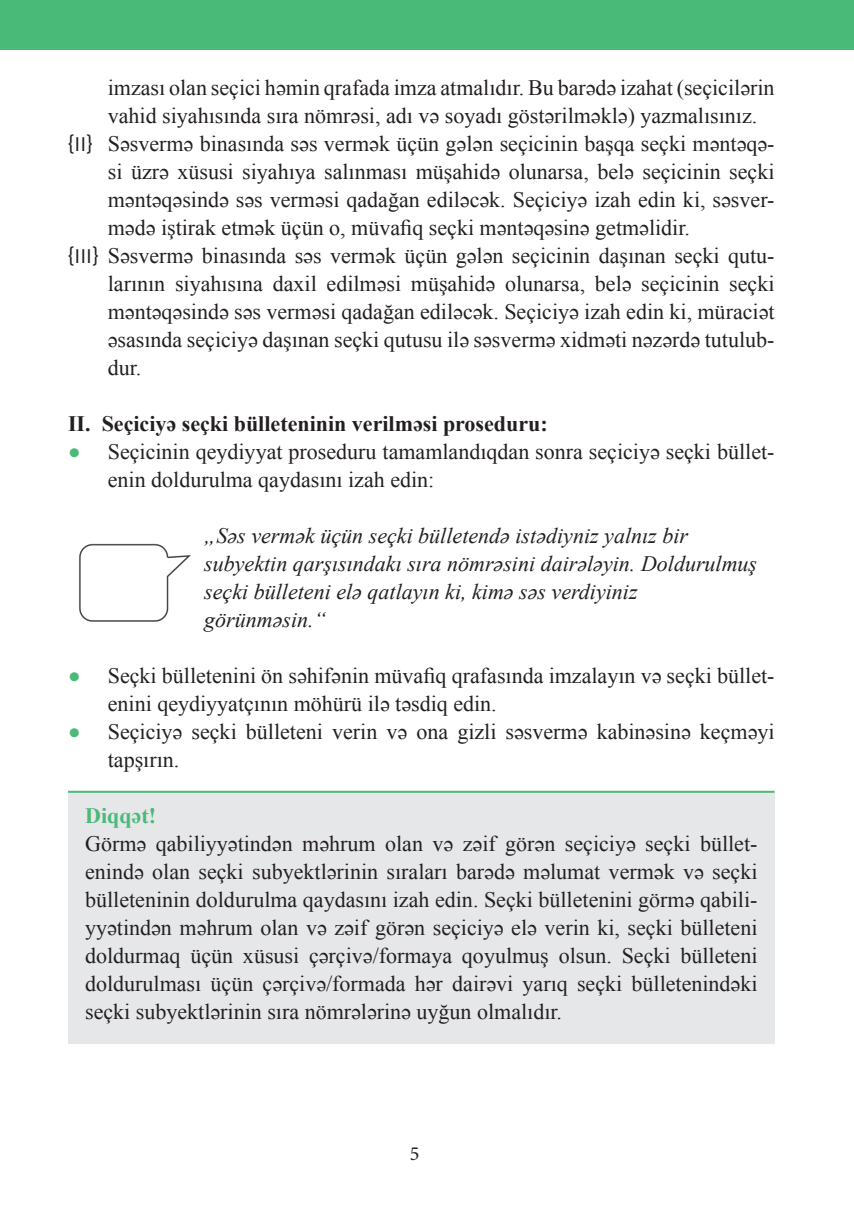
<style>
.page{position:relative;width:854px;height:1214px;background:#fff}
.page>*{position:absolute;margin:0;border:0;box-sizing:border-box;transform-origin:0 0}
.t1{font:22px/28px "Times New Roman";color:#231f20;text-align:justify}
.t2{font:italic 22px/28px "Times New Roman";color:#231f20}
.t3{font:700 22px "Times New Roman";color:#231f20}
.t4{font:700 22px "Times New Roman";color:#49ba78}
.t5{font:20px "Minion Pro";color:#231f20}
.s1{font-family:"Fira GO";font-size:20px}
.s2{font-family:"Fira GO";font-size:20px;color:#49ba78}
</style>
<div class="page">
<div style="left:68px;top:792px;width:706px;height:251px;background:#e6e7e9"></div>
<div style="left:0;top:0;width:853px;height:49px;background:#49ba78"></div>
<img style="left:79px;top:543px;width:112px;height:79px">
<hr style="left:68px;top:790px;width:706px;height:2px;background:#49ba78">
<p class="t1" style="left:108px;top:73px;width:668px">imzası olan seçici həmin qrafada imza atmalıdır. Bu barədə izahat (seçicilərin</p>
<p class="t1" style="left:108px;top:101px;width:650px">vahid siyahısında sıra nömrəsi, adı və soyadı göstərilməklə) yazmalısınız.</p>
<p class="t1" style="left:68px;top:129px;width:707px"><span class="s1">{II}</span> Səsvermə binasında səs vermək üçün gələn seçicinin başqa seçki məntəqə-</p>
<p class="t1" style="left:108px;top:157px;width:668px">si üzrə xüsusi siyahıya salınması müşahidə olunarsa, belə seçicinin seçki</p>
<p class="t1" style="left:108px;top:185px;width:668px">məntəqəsində səs verməsi qadağan ediləcək. Seçiciyə izah edin ki, səsver-</p>
<p class="t1" style="left:108px;top:213px;width:583px">mədə iştirak etmək üçün o, müvafiq seçki məntəqəsinə getməlidir.</p>
<p class="t1" style="left:68px;top:241px;width:707px"><span class="s1">{III}</span> Səsvermə binasında səs vermək üçün gələn seçicinin daşınan seçki qutu-</p>
<p class="t1" style="left:108px;top:269px;width:668px">larının siyahısına daxil edilməsi müşahidə olunarsa, belə seçicinin seçki</p>
<p class="t1" style="left:108px;top:297px;width:668px">məntəqəsində səs verməsi qadağan ediləcək. Seçiciyə izah edin ki, müraciət</p>
<p class="t1" style="left:108px;top:325px;width:668px">əsasında seçiciyə daşınan seçki qutusu ilə səsvermə xidməti nəzərdə tutulub-</p>
<p class="t1" style="left:108px;top:353px;width:35px">dur.</p>
<p class="t3" style="left:68px;top:408px;width:481px">II. Seçiciyə seçki bülleteninin verilməsi proseduru:</p>
<p class="t1" style="left:68px;top:437px;width:707px"><span class="s2">⦁</span> Seçicinin qeydiyyat proseduru tamamlandıqdan sonra seçiciyə seçki büllet-</p>
<p class="t1" style="left:108px;top:465px;width:328px">enin doldurulma qaydasını izah edin:</p>
<p class="t2" style="left:204px;top:521px;width:554px">„Səs vermək üçün seçki bülletendə istədiyniz yalnız bir subyektin qarşısındakı sıra nömrəsini dairələyin. Doldurulmuş seçki bülleteni elə qatlayın ki, kimə səs verdiyiniz görünməsin.“</p>
<p class="t1" style="left:68px;top:661px;width:707px"><span class="s2">⦁</span> Seçki bülletenini ön səhifənin müvafiq qrafasında imzalayın və seçki büllet-</p>
<p class="t1" style="left:108px;top:689px;width:390px">enini qeydiyyatçının möhürü ilə təsdiq edin.</p>
<p class="t1" style="left:68px;top:717px;width:707px"><span class="s2">⦁</span> Seçiciyə seçki bülleteni verin və ona gizli səsvermə kabinəsinə keçməyi</p>
<p class="t1" style="left:108px;top:745px;width:73px">tapşırın.</p>
<p class="t4" style="left:85px;top:800px;width:72px">Diqqət!</p>
<p class="t1" style="left:85px;top:829px;width:673px">Görmə qabiliyyətindən məhrum olan və zəif görən seçiciyə seçki büllet&shy;enində olan seçki subyektlərinin sıraları barədə məlumat vermək və seçki bülleteninin doldurulma qaydasını izah edin. Seçki bülletenini görmə qabili&shy;yyətindən məhrum olan və zəif görən seçiciyə elə verin ki, seçki bülleteni doldurmaq üçün xüsusi çərçivə/formaya qoyulmuş olsun. Seçki bülleteni doldurulması üçün çərçivə/formada hər dairəvi yarıq seçki bülletenindəki seçki subyektlərinin sıra nömrələrinə uyğun olmalıdır.</p>
<p class="t5" style="left:409px;top:1140px;width:11px">5</p>
</div>
